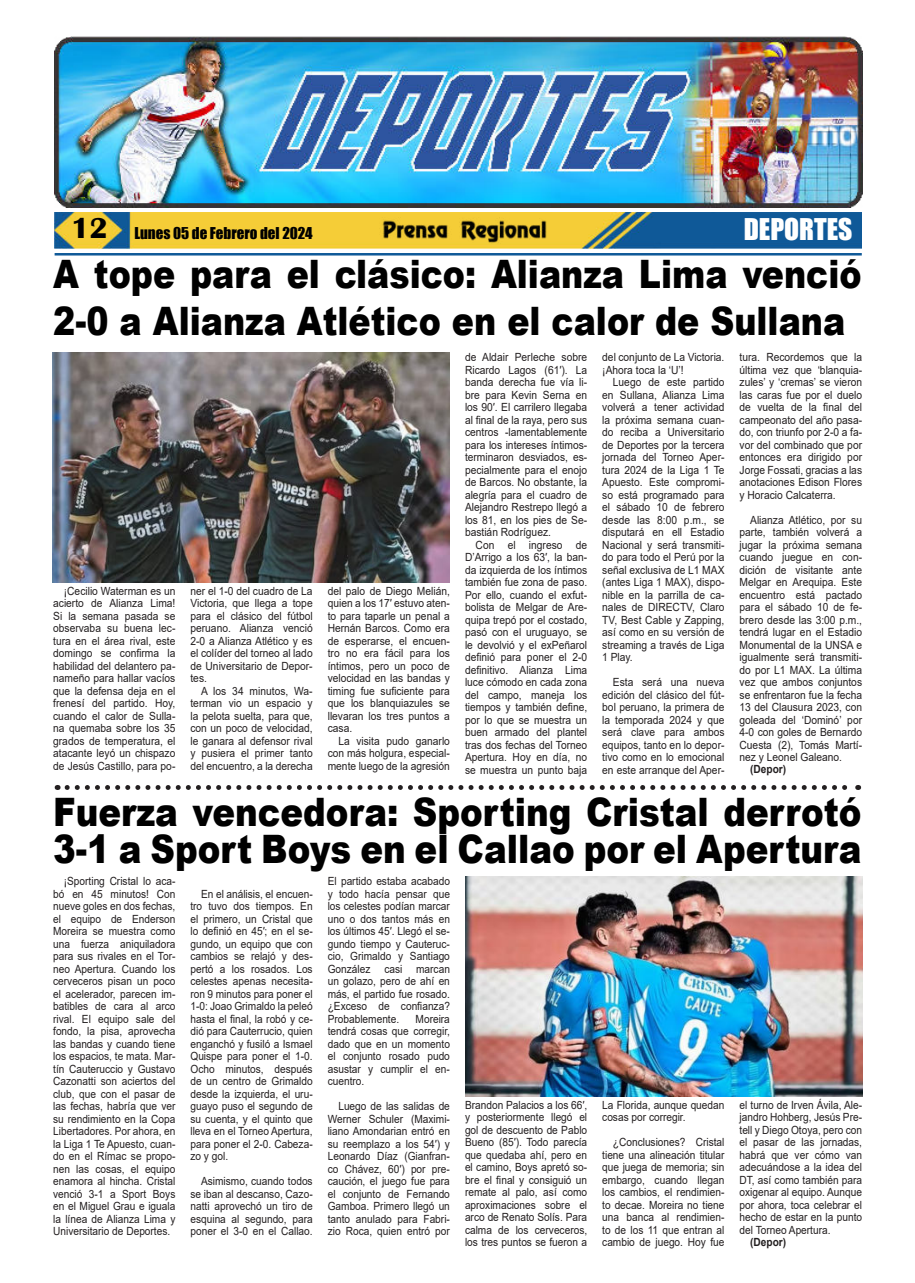
<style>
.page{position:relative;width:915px;height:1283px;background:#fff}
.page>*{position:absolute;margin:0;border:0;box-sizing:border-box;transform-origin:0 0}
.t1{font:900 39.25px/37.5px "Arial";color:#000;scale:.87 1}
.t2{font:900 39.25px/46.2px "Arial";color:#000;scale:.85 1}
.t3{font:27.5px "Impact";color:#fff}
.t4{font:15px "Impact";color:#000}
.t5{font:11.25px/12.5px "Arial";color:#231f20;text-align:justify;scale:.91 1}
.t6{font:11.25px/12.5px "Arial";color:#231f20;text-align:justify;scale:.9 1}
.t7{font:700 11.25px "Arial";color:#231f20;scale:.9 1}
.s1{font-family:"Britannic";font-weight:700;font-size:30px}
</style>
<div class="page">
<img style="left:55px;top:212px;width:806px;height:36px">
<hr style="left:55px;top:253px;width:806px;height:2px;background:#0f5998">
<img style="left:379px;top:217px;width:170px;height:26px">
<img style="left:55px;top:37px;width:806px;height:170px">
<img style="left:53px;top:353px;width:397px;height:230px">
<svg style="left:67px;top:785px;width:791px;height:5px"></svg>
<img style="left:465px;top:877px;width:396px;height:220px">
<h3 class="t4" style="left:71px;top:225px;width:243px"><span class="s1">12</span> Lunes 05 de Febrero del 2024</h3>
<h2 class="t3" style="left:743px;top:214px;width:110px">DEPORTES</h2>
<h1 class="t2" style="left:53px;top:255px;width:952px">A tope para el clásico: Alianza Lima venció<br>2-0 a Alianza Atlético en el calor de Sullana</h1>
<p class="t5" style="left:602px;top:351px;width:136px">del conjunto de La Victoria. ¡Ahora toca la ‘U’!</p>
<p class="t5" style="left:602px;top:376px;width:136px;text-indent:11px">Luego de este partido en Sullana, Alianza Lima volverá a tener actividad la próxima semana cuan&shy;do reciba a Universitario de Deportes por la tercera jornada del Torneo Aper&shy;tura 2024 de la Liga 1 Te Apuesto. Este compromi&shy;so está programado para el sábado 10 de febrero desde las 8:00 p.m., se disputará en ell Estadio Nacional y será transmiti&shy;do para todo el Perú por la señal exclusiva de L1 MAX (antes Liga 1 MAX), dispo&shy;nible en la parrilla de ca&shy;nales de DIRECTV, Claro TV, Best Cable y Zapping, así como en su versión de streaming a través de Liga 1 Play.</p>
<p class="t5" style="left:602px;top:676px;width:136px;text-indent:11px">Esta será una nueva edición del clásico del fút&shy;bol peruano, la primera de la temporada 2024 y que será clave para ambos equipos, tanto en lo depor&shy;tivo como en lo emocional en este arranque del Aper-</p>
<p class="t5" style="left:739px;top:351px;width:136px">tura. Recordemos que la última vez que ‘blanquia&shy;zules’ y ‘cremas’ se vieron las caras fue por el duelo de vuelta de la final del campeonato del año pasa&shy;do, con triunfo por 2-0 a fa&shy;vor del combinado que por entonces era dirigido por Jorge Fossati, gracias a las anotaciones Edison Flores y Horacio Calcaterra.</p>
<p class="t5" style="left:739px;top:513px;width:136px;text-indent:11px">Alianza Atlético, por su parte, también volverá a jugar la próxima semana cuando juegue en con&shy;dición de visitante ante Melgar en Arequipa. Este encuentro está pactado para el sábado 10 de fe&shy;brero desde las 3:00 p.m., tendrá lugar en el Estadio Monumental de la UNSA e igualmente será transmiti&shy;do por L1 MAX. La última vez que ambos conjuntos se enfrentaron fue la fecha 13 del Clausura 2023, con goleada del ‘Dominó’ por 4-0 con goles de Bernardo Cuesta (2), Tomás Martí&shy;nez y Leonel Galeano.</p>
<p class="t7" style="left:750px;top:764px;width:41px">(Depor)</p>
<h1 class="t1" style="left:53px;top:797px;width:930px">Fuerza vencedora: Sporting Cristal derrotó<br>3-1 a Sport Boys en el Callao por el Apertura</h1>
<p class="t6" style="left:53px;top:875px;width:137px;text-indent:11px">¡Sporting Cristal lo aca&shy;bó en 45 minutos! Con nueve goles en dos fechas, el equipo de Enderson Moreira se muestra como una fuerza aniquiladora para sus rivales en el Tor&shy;neo Apertura. Cuando los cerveceros pisan un poco el acelerador, parecen im&shy;batibles de cara al arco rival. El equipo sale del fondo, la pisa, aprovecha las bandas y cuando tiene los espacios, te mata. Mar&shy;tín Cauteruccio y Gustavo Cazonatti son aciertos del club, que con el pasar de las fechas, habría que ver su rendimiento en la Copa Libertadores. Por ahora, en la Liga 1 Te Apuesto, cuan&shy;do en el Rímac se propo&shy;nen las cosas, el equipo enamora al hincha. Cristal venció 3-1 a Sport Boys en el Miguel Grau e iguala la línea de Alianza Lima y Universitario de Deportes.</p>
<p class="t5" style="left:465px;top:352px;width:136px">de Aldair Perleche sobre Ricardo Lagos (61′). La banda derecha fue vía li&shy;bre para Kevin Serna en los 90′. El carrilero llegaba al final de la raya, pero sus centros -lamentablemente para los intereses íntimos&shy;terminaron desviados, es&shy;pecialmente para el enojo de Barcos. No obstante, la alegría para el cuadro de Alejandro Restrepo llegó a los 81, en los pies de Se&shy;bastián Rodríguez.</p>
<p class="t5" style="left:465px;top:538px;width:136px;text-indent:11px">Con el ingreso de D’Arrigo a los 63′, la ban&shy;da izquierda de los íntimos también fue zona de paso.<br>Por ello, cuando el exfut&shy;bolista de Melgar de Are&shy;quipa trepó por el costado, pasó con el uruguayo, se le devolvió y el exPeñarol definió para poner el 2-0 definitivo. Alianza Lima luce cómodo en cada zona del campo, maneja los tiempos y también define, por lo que se muestra un buen armado del plantel tras dos fechas del Torneo Apertura. Hoy en día, no se muestra un punto baja</p>
<p class="t5" style="left:327px;top:584px;width:136px">del palo de Diego Melián, quien a los 17′ estuvo aten&shy;to para taparle un penal a Hernán Barcos. Como era de esperarse, el encuen&shy;tro no era fácil para los íntimos, pero un poco de velocidad en las bandas y timing fue suficiente para que los blanquiazules se llevaran los tres puntos a casa.</p>
<p class="t5" style="left:327px;top:734px;width:136px;text-indent:11px">La visita pudo ganarlo con más holgura, especial&shy;mente luego de la agresión</p>
<p class="t5" style="left:53px;top:585px;width:136px;text-indent:11px">¡Cecilio Waterman es un acierto de Alianza Lima!<br>Si la semana pasada se observaba su buena lec&shy;tura en el área rival, este domingo se confirma la habilidad del delantero pa&shy;nameño para hallar vacíos que la defensa deja en el frenesí del partido. Hoy, cuando el calor de Sulla&shy;na quemaba sobre los 35 grados de temperatura, el atacante leyó un chispazo de Jesús Castillo, para po-</p>
<p class="t5" style="left:190px;top:584px;width:136px">ner el 1-0 del cuadro de La Victoria, que llega a tope para el clásico del fútbol peruano. Alianza venció 2-0 a Alianza Atlético y es el colíder del torneo al lado de Universitario de Depor&shy;tes.</p>
<p class="t5" style="left:190px;top:684px;width:136px;text-indent:11px">A los 34 minutos, Wa&shy;terman vio un espacio y la pelota suelta, para que, con un poco de velocidad, le ganara al defensor rival y pusiera el primer tanto del encuentro, a la derecha</p>
<p class="t6" style="left:327px;top:876px;width:137px">El partido estaba acabado y todo hacía pensar que los celestes podían marcar uno o dos tantos más en los últimos 45′. Llegó el se&shy;gundo tiempo y Cauteruc&shy;cio, Grimaldo y Santiago González casi marcan un golazo, pero de ahí en más, el partido fue rosado. ¿Exceso de confianza?<br>Probablemente.</p>
<p class="t6" style="left:190px;top:887px;width:137px;text-indent:11px">En el análisis, el encuen&shy;tro tuvo dos tiempos. En el primero, un Cristal que lo definió en 45′; en el se&shy;gundo, un equipo que con cambios se relajó y des&shy;pertó a los rosados. Los celestes apenas necesita&shy;ron 9 minutos para poner el 1-0: Joao Grimaldo la peleó hasta el final, la robó y ce&shy;dió para Cauterrucio, quien enganchó y fusiló a Ismael Quispe para poner el 1-0.<br>Ocho minutos, después de un centro de Grimaldo desde la izquierda, el uru&shy;guayo puso el segundo de su cuenta, y el quinto que lleva en el Torneo Apertura, para poner el 2-0. Cabeza&shy;zo y gol.</p>
<p class="t6" style="left:190px;top:1176px;width:137px;text-indent:11px">Asimismo, cuando todos se iban al descanso, Cazo&shy;natti aprovechó un tiro de esquina al segundo, para poner el 3-0 en el Callao.</p>
<p class="t6" style="left:327px;top:1012px;width:137px;text-indent:88px">Moreira tendrá cosas que corregir, dado que en un momento el conjunto rosado pudo asustar y cumplir el en&shy;cuentro.</p>
<p class="t6" style="left:327px;top:1100px;width:137px;text-indent:11px">Luego de las salidas de Werner Schuler (Maximi&shy;liano Amondarian entró en su reemplazo a los 54′) y Leonardo Díaz (Gianfran&shy;co Chávez, 60′) por pre&shy;caución, el juego fue para el conjunto de Fernando Gamboa. Primero llegó un tanto anulado para Fabri&shy;zio Roca, quien entró por</p>
<p class="t6" style="left:465px;top:1098px;width:137px">Brandon Palacios a los 66′, y posteriormente llegó el gol de descuento de Pablo Bueno (85′). Todo parecía que quedaba ahí, pero en el camino, Boys apretó so&shy;bre el final y consiguió un remate al palo, así como aproximaciones sobre el arco de Renato Solís. Para calma de los cerveceros, los tres puntos se fueron a</p>
<p class="t6" style="left:602px;top:1098px;width:137px">La Florida, aunque quedan cosas por corregir.</p>
<p class="t6" style="left:739px;top:1098px;width:138px">el turno de Irven Ávila, Ale&shy;jandro Hohberg, Jesús Pre&shy;tell y Diego Otoya, pero con el pasar de las jornadas, habrá que ver cómo van adecuándose a la idea del DT, así como también para oxigenar al equipo. Aunque por ahora, toca celebrar el hecho de estar en la punto del Torneo Apertura.</p>
<p class="t7" style="left:750px;top:1238px;width:41px">(Depor)</p>
<p class="t6" style="left:602px;top:1136px;width:137px;text-indent:11px">¿Conclusiones? Cristal tiene una alineación titular que juega de memoria; sin embargo, cuando llegan los cambios, el rendimien&shy;to decae. Moreira no tiene una banca al rendimien&shy;to de los 11 que entran al cambio de juego. Hoy fue</p>
</div>
